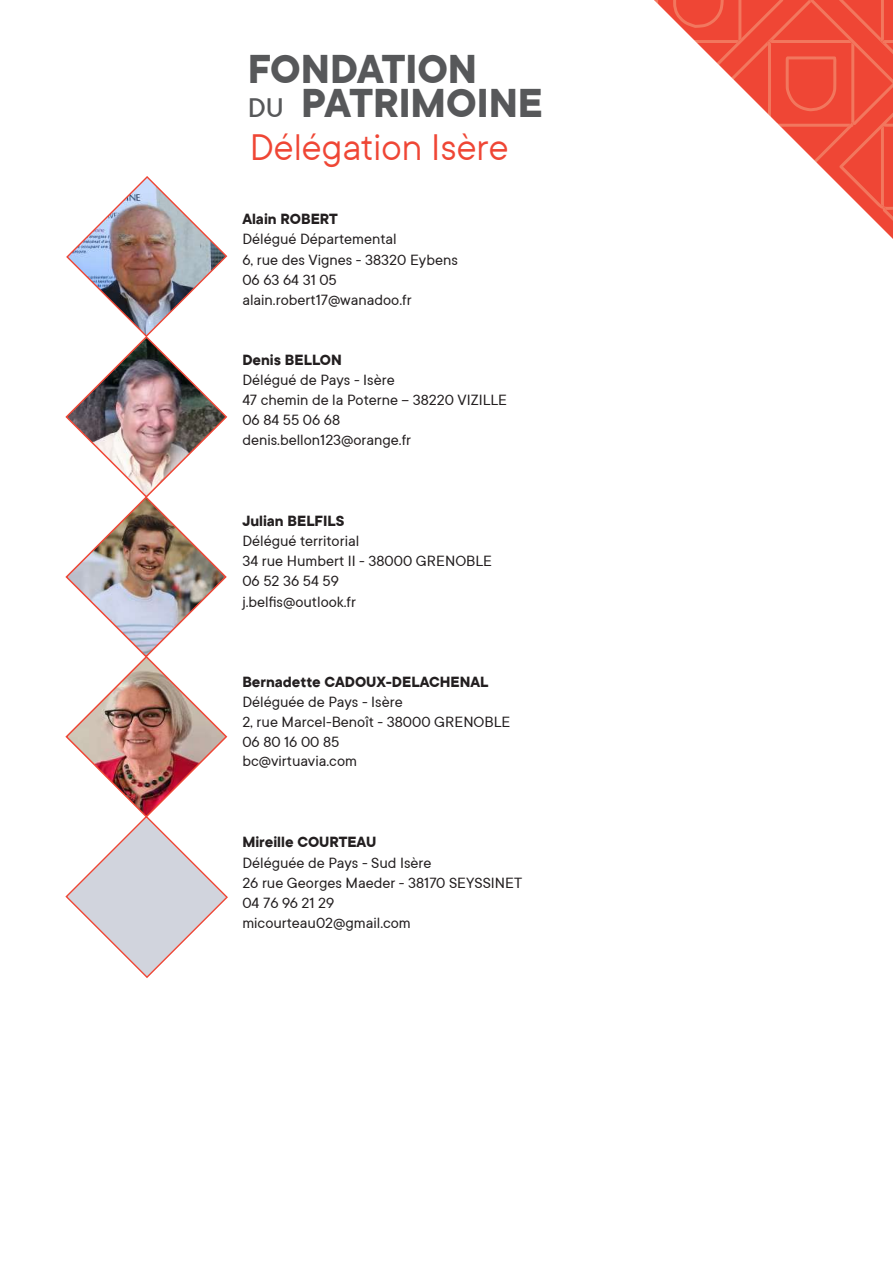
<style>
.page{position:relative;width:893px;height:1263px;background:#fff}
.page>*{position:absolute;margin:0;border:0;box-sizing:border-box;transform-origin:0 0}
.t1{font:700 45px/34.5px "TT Commons";color:#57585a}
.t2{font:41.25px "TT Commons";color:#ef4635}
.t3{font:16.5px/20.2px "TT Commons";color:#231f20}
.t4{font:700 16.5px "TT Commons";color:#231f20}
.s1{font-weight:500;font-size:30px}
</style>
<div class="page">
<svg style="left:654px;top:0;width:239px;height:239px"></svg>
<img style="left:65px;top:176px;width:163px;height:802px">
<h1 class="t1" style="left:248px;top:50px;width:297px">FONDATION<br><span class="s1">DU</span> PATRIMOINE</h1>
<h2 class="t2" style="left:250px;top:122px;width:260px">Délégation Isère</h2>
<p class="t4" style="left:242px;top:208px;width:97px">Alain ROBERT</p>
<p class="t3" style="left:242px;top:229px;width:217px">Délégué Départemental<br>6, rue des Vignes - 38320 Eybens<br>06 63 64 31 05 alain.robert17@wanadoo.fr</p>
<p class="t4" style="left:242px;top:349px;width:101px">Denis BELLON</p>
<p class="t3" style="left:242px;top:370px;width:266px;line-height:19.8px">Délégué de Pays - Isère<br>47 chemin de la Poterne – 38220 VIZILLE<br>06 84 55 06 68 denis.bellon123@orange.fr</p>
<p class="t4" style="left:242px;top:510px;width:104px">Julian BELFILS</p>
<p class="t3" style="left:242px;top:530px;width:251px">Délégué territorial<br>34 rue Humbert II - 38000 GRENOBLE<br>06 52 36 54 59<br>j.belfis@outlook.fr</p>
<p class="t4" style="left:242px;top:671px;width:248px">Bernadette CADOUX-DELACHENAL</p>
<p class="t3" style="left:242px;top:691px;width:270px;line-height:19.8px">Déléguée de Pays - Isère<br>2, rue Marcel-Benoît - 38000 GRENOBLE<br>06 80 16 00 85<br>bc@virtuavia.com</p>
<p class="t4" style="left:242px;top:831px;width:135px">Mireille COURTEAU</p>
<p class="t3" style="left:242px;top:852px;width:281px">Déléguée de Pays - Sud Isère<br>26 rue Georges Maeder - 38170 SEYSSINET<br>04 76 96 21 29<br>micourteau02@gmail.com</p>
</div>
